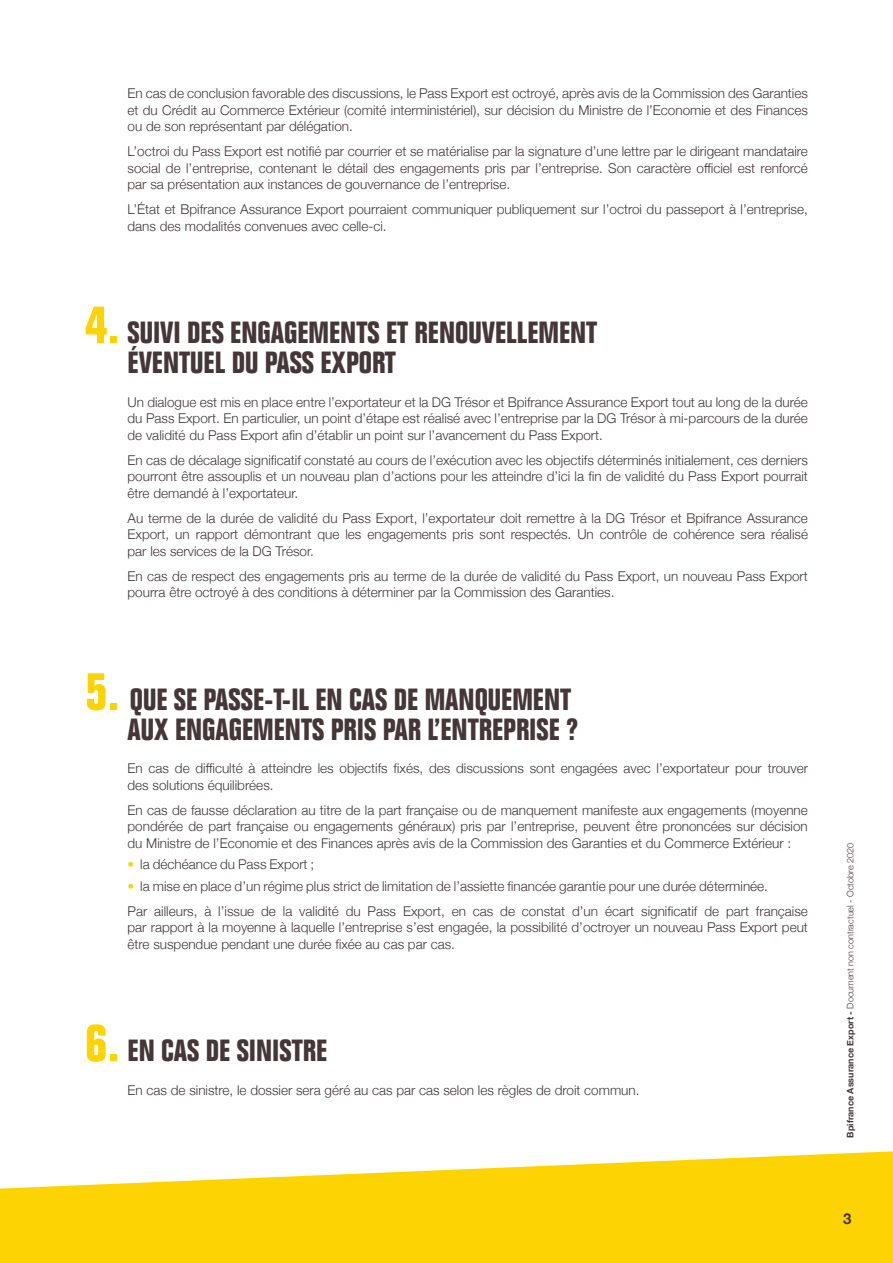
<style>
.page{position:relative;width:893px;height:1263px;background:#fff}
.page>*{position:absolute;margin:0;border:0;box-sizing:border-box;transform-origin:0 0}
.t1{font:700 condensed 30px/30px "Folio";color:#453638}
.t2{font:700 15px "Helvetica Neue";color:#453638}
.t3{font:300 13.5px/16.5px "Helvetica Neue";color:#453638;text-align:justify}
.t4{font:300 9px "Helvetica Neue";color:#453638}
.s1{font-size:52.5px;color:#fed304}
.s2{color:#fed304}
.s3{font-weight:700}
</style>
<div class="page">
<svg style="left:0;top:1151px;width:893px;height:112px;fill:#fed304"></svg>
<p class="t3" style="left:128px;top:84px;width:682px">En cas de conclusion favorable des discussions, le Pass Export est octroyé, après avis de la Commission des Garanties et du Crédit au Commerce Extérieur (comité interministériel), sur décision du Ministre de l’Economie et des Finances ou de son représentant par délégation.</p>
<p class="t3" style="left:128px;top:142px;width:682px">L’octroi du Pass Export est notifié par courrier et se matérialise par la signature d’une lettre par le dirigeant mandataire social de l’entreprise, contenant le détail des engagements pris par l’entreprise. Son caractère officiel est renforcé par sa présentation aux instances de gouvernance de l’entreprise.</p>
<p class="t3" style="left:128px;top:200px;width:682px">L’État et Bpifrance Assurance Export pourraient communiquer publiquement sur l’octroi du passeport à l’entreprise, dans des modalités convenues avec celle-ci.</p>
<h1 class="t1" style="left:128px;top:318px;width:471px;text-indent:-43px"><span class="s1">4.</span> SUIVI DES ENGAGEMENTS ET RENOUVELLEMENT<br>ÉVENTUEL DU PASS EXPORT</h1>
<p class="t3" style="left:128px;top:393px;width:682px">Un dialogue est mis en place entre l’exportateur et la DG Trésor et Bpifrance Assurance Export tout au long de la durée du Pass Export. En particulier, un point d’étape est réalisé avec l’entreprise par la DG Trésor à mi-parcours de la durée de validité du Pass Export afin d’établir un point sur l’avancement du Pass Export.</p>
<p class="t3" style="left:128px;top:451px;width:682px">En cas de décalage significatif constaté au cours de l’exécution avec les objectifs déterminés initialement, ces derniers pourront être assouplis et un nouveau plan d’actions pour les atteindre d’ici la fin de validité du Pass Export pourrait être demandé à l’exportateur.</p>
<p class="t3" style="left:128px;top:509px;width:682px">Au terme de la durée de validité du Pass Export, l’exportateur doit remettre à la DG Trésor et Bpifrance Assurance Export, un rapport démontrant que les engagements pris sont respectés. Un contrôle de cohérence sera réalisé par les services de la DG Trésor.</p>
<p class="t3" style="left:128px;top:567px;width:682px">En cas de respect des engagements pris au terme de la durée de validité du Pass Export, un nouveau Pass Export pourra être octroyé à des conditions à déterminer par la Commission des Garanties.</p>
<h1 class="t1" style="left:85px;top:684px;width:495px;text-align:right"><span class="s1">5.</span> QUE SE PASSE-T-IL EN CAS DE MANQUEMENT<br>AUX ENGAGEMENTS PRIS PAR L’ENTREPRISE ?</h1>
<p class="t3" style="left:128px;top:759px;width:682px">En cas de difficulté à atteindre les objectifs fixés, des discussions sont engagées avec l’exportateur pour trouver des solutions équilibrées.</p>
<p class="t3" style="left:128px;top:801px;width:682px">En cas de fausse déclaration au titre de la part française ou de manquement manifeste aux engagements (moyenne pondérée de part française ou engagements généraux) pris par l’entreprise, peuvent être prononcées sur décision du Ministre de l’Economie et des Finances après avis de la Commission des Garanties et du Commerce Extérieur :</p>
<p class="t3" style="left:128px;top:854px;width:188px"><span class="s2">•</span> la déchéance du Pass Export ;</p>
<p class="t3" style="left:128px;top:872px;width:682px;line-height:25px"><span class="s2">•</span> la mise en place d’un régime plus strict de limitation de l’assiette financée garantie pour une durée déterminée.<br>Par ailleurs, à l’issue de la validité du Pass Export, en cas de constat d’un écart significatif de part française</p>
<p class="t3" style="left:128px;top:918px;width:682px">par rapport à la moyenne à laquelle l’entreprise s’est engagée, la possibilité d’octroyer un nouveau Pass Export peut être suspendue pendant une durée fixée au cas par cas.</p>
<h1 class="t1" style="left:85px;top:1036px;width:244px"><span class="s1">6.</span> EN CAS DE SINISTRE</h1>
<p class="t3" style="left:128px;top:1081px;width:513px">En cas de sinistre, le dossier sera géré au cas par cas selon les règles de droit commun.</p>
<p class="t4" style="left:843px;top:1137px;width:296px;rotate:-90deg"><span class="s3">Bpifrance Assurance Export -</span> Document non contractuel - Octobre 2020</p>
<p class="t2" style="left:843px;top:1207px;width:10px">3</p>
</div>
